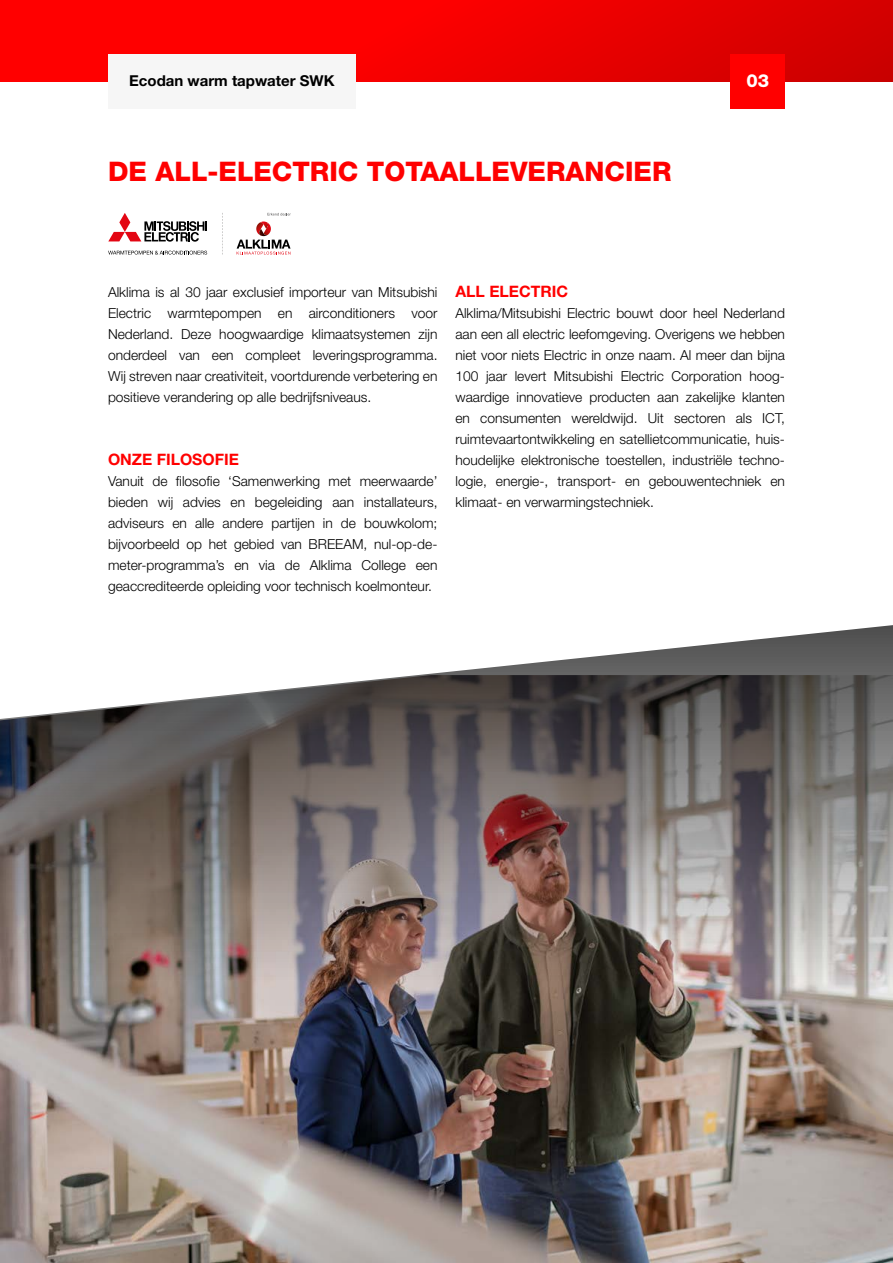
<style>
.page{position:relative;width:893px;height:1263px;background:#fff}
.page>*{position:absolute;margin:0;border:0;box-sizing:border-box;transform-origin:0 0}
.t1{font:800 27px "Helvetica Neue LT Std";color:#f00}
.t2{font:800 18px "Helvetica Neue LT Std";color:#fff}
.t3{font:700 15.75px "Helvetica Neue LT Std";color:#f00}
.t4{font:700 15px "Helvetica Neue LT Std";color:#000}
.t5{font:300 13.8px/21px "Helvetica Neue LT Std";color:#000;text-align:justify}
</style>
<div class="page">
<div style="left:0;top:0;width:893px;height:81px;background:linear-gradient(to right,#f00,#d70000)"></div>
<div style="left:731px;top:54px;width:54px;height:54px;background:#f00"></div>
<div style="left:108px;top:54px;width:248px;height:54px;background:#f6f6f6"></div>
<img style="left:0;top:625px;width:893px;height:638px">
<svg style="left:222px;top:213px;width:1px;height:41px"></svg>
<svg style="left:108px;top:213px;width:99px;height:29px"></svg>
<svg style="left:108px;top:251px;width:99px;height:4px"></svg>
<svg style="left:237px;top:213px;width:54px;height:42px"></svg>
<p class="t4" style="left:129px;top:72px;width:207px">Ecodan warm tapwater SWK</p>
<h2 class="t2" style="left:747px;top:70px;width:24px">03</h2>
<h1 class="t1" style="left:108px;top:156px;width:565px">DE ALL-ELECTRIC TOTAALLEVERANCIER</h1>
<p class="t5" style="left:108px;top:281px;width:331px">Alklima is al 30 jaar exclusief importeur van Mitsubishi Electric warmtepompen en airconditioners voor Nederland. Deze hoogwaardige klimaatsystemen zijn onderdeel van een compleet leveringsprogramma.<br>Wij streven naar creativiteit, voortdurende verbetering en positieve verandering op alle bedrijfsniveaus.</p>
<p class="t3" style="left:108px;top:450px;width:132px">ONZE FILOSOFIE</p>
<p class="t5" style="left:108px;top:470px;width:331px">Vanuit de filosofie ‘Samenwerking met meerwaarde’ bieden wij advies en begeleiding aan installateurs, adviseurs en alle andere partijen in de bouwkolom; bijvoorbeeld op het gebied van BREEAM, nul-op-de&shy;meter-programma’s en via de Alklima College een geaccrediteerde opleiding voor technisch koelmonteur.</p>
<p class="t3" style="left:455px;top:282px;width:114px">ALL ELECTRIC</p>
<p class="t5" style="left:455px;top:302px;width:331px;text-align:left">Alklima/Mitsubishi Electric bouwt door heel Nederland aan een all electric leefomgeving. Overigens we hebben niet voor niets Electric in onze naam. Al meer dan bijna 100 jaar levert Mitsubishi Electric Corporation hoog&shy;waardige innovatieve producten aan zakelijke klanten en consumenten wereldwijd. Uit sectoren als ICT, ruimtevaartontwikkeling en satellietcommunicatie, huis&shy;houdelijke elektronische toestellen, industriële techno&shy;logie, energie-, transport- en gebouwentechniek en klimaat- en verwarmingstechniek.</p>
</div>
